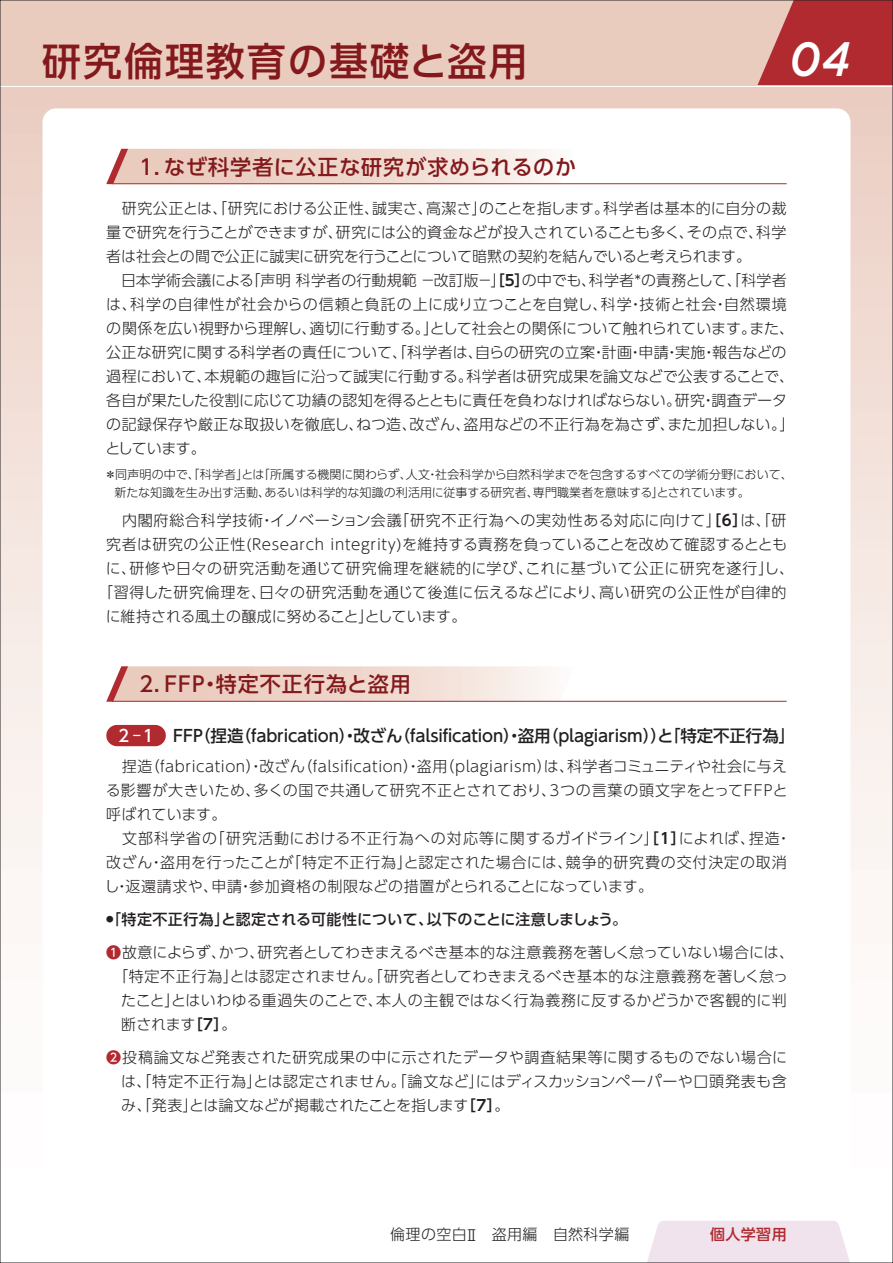
<style>
.page{position:relative;width:893px;height:1263px;background:#fff}
.page>*{position:absolute;margin:0;border:0;box-sizing:border-box;transform-origin:0 0}
.t1{font:italic 500 48px "Gotham";color:#fff;scale:.9 1}
.t2{font:500 39px "UD Shin Go Pro";letter-spacing:.05em;color:#83191c}
.t3{font:500 21px "UD Shin Go Pro";letter-spacing:.05em;color:#83191c}
.t4{font:500 16.5px "UD Shin Go Pro";letter-spacing:-.005em;color:#231f20}
.t5{font:500 16.5px "UD Shin Go Pro";color:#fff}
.t6{font:300 15px/24px "UD Shin Go Pro";letter-spacing:.02em;color:#231f20}
.t7{font:300 15px/24px "UD Shin Go Pro";letter-spacing:-.005em;color:#231f20}
.t8{font:300 15px "UD Shin Go Pro";letter-spacing:-.015em;color:#231f20}
.t9{font:300 15px/24px "UD Shin Go Pro";color:#231f20}
.t10{font:300 15px "UD Shin Go Pro";letter-spacing:.05em;color:#231f20}
.t11{font:300 15px "UD Shin Go Pro";letter-spacing:.04em;color:#231f20}
.t12{font:300 15px "UD Shin Go Pro";letter-spacing:.045em;color:#231f20}
.t13{font:500 15px "UD Shin Go Pro";letter-spacing:.005em;color:#231f20}
.t14{font:300 15px "UD Shin Go Pro";letter-spacing:.055em;color:#231f20}
.t15{font:500 15px "UD Shin Go Pro";letter-spacing:-.055em;color:#231f20}
.t16{font:700 15px "UD Shin Go Pro De";color:#231f20}
.t17{font:300 15px "UD Shin Go Pro";letter-spacing:-.06em;color:#231f20}
.t18{font:500 15px "UD Shin Go Pro";letter-spacing:.025em;color:#b02a2f}
.t19{font:300 12px "UD Shin Go Pro";color:#231f20}
.t20{font:300 12px "UD Shin Go Pro";letter-spacing:-.02em;color:#231f20}
.t21{font:500 7.5px "UD Shin Go Pro";color:#231f20}
.s1{font-family:"UD Shin Go Pro";font-weight:300}
.s2{font-family:"UD Shin Go Pro De";font-weight:700}
.s3{font-weight:500;color:#b02a2f}
</style>
<div class="page">
<img style="left:2px;top:87px;width:889px;height:829px">
<div style="left:0;top:0;width:893px;height:85px;background:#eaccbf"></div>
<div style="left:43px;top:108px;width:807px;height:1112px;background:#fff;border-radius:14px"></div>
<svg style="left:757px;top:2px;width:134px;height:83px;background:#b84043"></svg>
<svg style="left:106px;top:149px;width:440px;height:35px;background:#eed6cc"></svg>
<hr style="left:112px;top:183px;width:675px;height:1px;background:#b02a2f">
<svg style="left:106px;top:666px;width:469px;height:36px;background:#efd8cf"></svg>
<hr style="left:112px;top:701px;width:675px;height:1px;background:#b02a2f">
<div style="left:106px;top:725px;width:60px;height:21px;background:#b02a2f;border-radius:11px"></div>
<div style="left:647px;top:1221px;width:203px;height:40px;background:#f0e3ed"></div>
<h2 class="t2" style="left:42px;top:30px;width:487px">研究倫理教育の基礎と盗用</h2>
<h3 class="t3" style="left:164px;top:150px;width:413px">なぜ科学者に公正な研究が求められるのか</h3>
<h3 class="t3" style="left:136px;top:150px;width:41px">１．</h3>
<h1 class="t1" style="left:790px;top:28px;width:69px">04</h1>
<p class="t6" style="left:106px;top:196px;width:274px">　研究公正とは、「研究における公正性、</p>
<p class="t6" style="left:603px;top:196px;width:185px">科学者は基本的に自分の裁</p>
<p class="t6" style="left:426px;top:196px;width:62px">高潔さ」</p>
<p class="t6" style="left:372px;top:196px;width:62px">誠実さ、</p>
<p class="t17" style="left:479px;top:196px;width:132px">のことを指します。</p>
<p class="t7" style="left:106px;top:220px;width:238px">量で研究を行うことができますが、</p>
<p class="t8" style="left:106px;top:244px;width:646px">者は社会との間で公正に誠実に研究を行うことについて暗黙の契約を結んでいると考えられます。</p>
<p class="t6" style="left:589px;top:268px;width:199px">科学者*の責務として、「科学者</p>
<p class="t6" style="left:336px;top:220px;width:359px">研究には公的資金などが投入されていることも多く、</p>
<p class="t6" style="left:756px;top:220px;width:32px">科学</p>
<p class="t6" style="left:687px;top:220px;width:78px">その点で、</p>
<p class="t6" style="left:245px;top:268px;width:248px">「声明科学者の行動規範－改訂版－</p>
<p class="t9" style="left:121px;top:268px;width:135px">日本学術会議による</p>
<p class="t16" style="left:490px;top:268px;width:41px"><span class="s1">」</span>［5］</p>
<p class="t6" style="left:522px;top:268px;width:76px">の中でも、</p>
<p class="t12" style="left:130px;top:292px;width:479px">科学の自律性が社会からの信頼と負託の上に成り立つことを自覚し、</p>
<p class="t6" style="left:601px;top:292px;width:32px">科学</p>
<p class="t6" style="left:640px;top:292px;width:78px">技術と社会</p>
<p class="t6" style="left:724px;top:292px;width:64px">自然環境</p>
<p class="t6" style="left:106px;top:292px;width:32px">は、</p>
<p class="t6" style="left:628px;top:292px;width:16px">・</p>
<p class="t6" style="left:713px;top:292px;width:16px">・</p>
<p class="t6" style="left:106px;top:316px;width:212px">の関係を広い視野から理解し、</p>
<p class="t7" style="left:430px;top:316px;width:328px">として社会との関係について触れられています。</p>
<p class="t6" style="left:310px;top:316px;width:131px">適切に行動する。」</p>
<p class="t6" style="left:749px;top:316px;width:46px">また、</p>
<p class="t6" style="left:475px;top:340px;width:313px">自らの研究の立案計画申請実施報告などの</p>
<p class="t6" style="left:466px;top:340px;width:329px;text-indent:-360px">公正な研究に関する科学者の責任について、「科学者は、<br>科学者は研究成果を論文などで公表することで、</p>
<p class="t6" style="left:591px;top:340px;width:16px">・</p>
<p class="t6" style="left:628px;top:340px;width:16px">・</p>
<p class="t6" style="left:665px;top:340px;width:16px">・</p>
<p class="t6" style="left:701px;top:340px;width:16px">・</p>
<p class="t6" style="left:204px;top:364px;width:270px">本規範の趣旨に沿って誠実に行動する。</p>
<p class="t6" style="left:106px;top:364px;width:107px">過程において、</p>
<p class="t7" style="left:667px;top:388px;width:129px;text-indent:-561px">各自が果たした役割に応じて功績の認知を得るとともに責任を負わなければならない。<br>また加担しない 「。</p>
<p class="t6" style="left:675px;top:388px;width:114px">研究調査データ</p>
<p class="t6" style="left:701px;top:388px;width:16px">・</p>
<p class="t6" style="left:463px;top:412px;width:213px">盗用などの不正行為を為さず、</p>
<p class="t6" style="left:410px;top:412px;width:62px">改ざん、</p>
<p class="t6" style="left:105px;top:412px;width:259px">の記録保存や厳正な取扱いを徹底し、としています。</p>
<p class="t6" style="left:356px;top:412px;width:62px">ねつ造、</p>
<p class="t20" style="left:258px;top:465px;width:155px">「所属する機関に関わらず、</p>
<p class="t19" style="left:105px;top:465px;width:161px">＊同声明の中で、「科学者とは</p>
<p class="t19" style="left:406px;top:465px;width:388px">人文社会科学から自然科学までを包含するすべての学術分野において、</p>
<p class="t19" style="left:236px;top:465px;width:13px">」</p>
<p class="t19" style="left:427px;top:465px;width:13px">・</p>
<p class="t19" style="left:264px;top:483px;width:276px">あるいは科学的な知識の利活用に従事する研究者、</p>
<p class="t19" style="left:115px;top:483px;width:157px">新たな知識を生み出す活動、</p>
<p class="t19" style="left:652px;top:483px;width:13px">」</p>
<p class="t19" style="left:533px;top:483px;width:218px">専門職業者を意味するとされています。</p>
<p class="t10" style="left:394px;top:508px;width:394px">「研究不正行為への実効性ある対応に向けて」<span class="s2">［6</span> は<span class="s2">］</span>、「研</p>
<p class="t10" style="left:106px;top:508px;width:158px">　内閣府総合科学技術</p>
<p class="t6" style="left:106px;top:532px;width:682px">究者は研究の公正性(Research integrity)を維持する責務を負っていることを改めて確認するととも</p>
<p class="t11" style="left:526px;top:556px;width:270px">これに基づいて公正に研究を遂行し」、</p>
<p class="t7" style="left:270px;top:508px;width:133px">イノベーション会議</p>
<p class="t6" style="left:259px;top:508px;width:16px">・</p>
<p class="t11" style="left:129px;top:556px;width:405px">研修や日々の研究活動を通じて研究倫理を継続的に学び、</p>
<p class="t6" style="left:106px;top:556px;width:32px">に、</p>
<p class="t10" style="left:599px;top:580px;width:189px">高い研究の公正性が自律的</p>
<p class="t6" style="left:259px;top:580px;width:348px">日々の研究活動を通じて後進に伝えるなどにより、</p>
<p class="t9" style="left:106px;top:580px;width:362px;text-indent:-8px">「習得した研究倫理を、<br>に維持される風土の醸成に努めることとしています。</p>
<p class="t6" style="left:358px;top:604px;width:16px">」</p>
<h3 class="t3" style="left:216px;top:667px;width:196px">特定不正行為と盗用</h3>
<h3 class="t3" style="left:136px;top:667px;width:41px">２．</h3>
<h3 class="t3" style="left:164px;top:667px;width:42px">FFP</h3>
<h3 class="t3" style="left:200px;top:667px;width:22px">・</h3>
<p class="t5" style="left:116px;top:722px;width:43px">２１‒</p>
<p class="t4" style="left:354px;top:722px;width:50px">改ざん</p>
<p class="t4" style="left:657px;top:722px;width:139px">「と特定不正行為「</p>
<p class="t4" style="left:194px;top:722px;width:51px">（捏造</p>
<p class="t4" style="left:235px;top:722px;width:125px">（fabrication）・</p>
<p class="t4" style="left:394px;top:722px;width:130px">（falsification）・</p>
<p class="t4" style="left:542px;top:722px;width:126px">（plagiarism））</p>
<p class="t4" style="left:518px;top:722px;width:34px">盗用</p>
<p class="t4" style="left:173px;top:722px;width:31px">FFP</p>
<p class="t6" style="left:259px;top:754px;width:47px">改ざん</p>
<p class="t6" style="left:145px;top:754px;width:120px">（fabrication）・</p>
<p class="t6" style="left:297px;top:754px;width:125px">（falsification）・</p>
<p class="t6" style="left:440px;top:754px;width:136px">（plagiarism は）、</p>
<p class="t9" style="left:567px;top:754px;width:222px">科学者コミュニティや社会に与え</p>
<p class="t6" style="left:417px;top:754px;width:32px">盗用</p>
<p class="t6" style="left:106px;top:754px;width:48px">　捏造</p>
<p class="t6" style="left:106px;top:778px;width:156px">る影響が大きいため、呼ばれています。</p>
<p class="t6" style="left:254px;top:778px;width:535px">多くの国で共通して研究不正とされており 3、つの言葉の頭文字をとってFFPと</p>
<p class="t6" style="left:679px;top:826px;width:78px">によれば、</p>
<p class="t6" style="left:210px;top:826px;width:477px">「研究活動における不正行為への対応等に関するガイドライン」<span class="s2">［1］</span></p>
<p class="t6" style="left:122px;top:826px;width:97px">文部科学省の</p>
<p class="t6" style="left:749px;top:826px;width:33px">捏造</p>
<p class="t6" style="left:776px;top:826px;width:16px">・</p>
<p class="t8" style="left:160px;top:850px;width:135px">盗用を行ったことが</p>
<p class="t6" style="left:106px;top:850px;width:48px">改ざん</p>
<p class="t6" style="left:286px;top:850px;width:127px">「特定不正行為」</p>
<p class="t14" style="left:566px;top:850px;width:222px">競争的研究費の交付決定の取消</p>
<p class="t6" style="left:404px;top:850px;width:170px">と認定された場合には、</p>
<p class="t6" style="left:149px;top:850px;width:16px">・</p>
<p class="t6" style="left:249px;top:874px;width:405px">参加資格の制限などの措置がとられることになっています。</p>
<p class="t6" style="left:105px;top:874px;width:115px">し返還請求や、</p>
<p class="t6" style="left:211px;top:874px;width:32px">申請</p>
<p class="t6" style="left:115px;top:874px;width:16px">・</p>
<p class="t6" style="left:238px;top:874px;width:16px">・</p>
<p class="t13" style="left:106px;top:907px;width:125px">「特定不正行為」</p>
<p class="t21" style="left:106px;top:913px;width:9px">●</p>
<p class="t15" style="left:427px;top:907px;width:202px">以下のことに注意しましょう。</p>
<p class="t13" style="left:221px;top:907px;width:213px">と認定される可能性について、</p>
<p class="t6" style="left:106px;top:940px;width:121px"><span class="s3">❶</span>故意によらず、</p>
<p class="t6" style="left:257px;top:940px;width:538px">研究者としてわきまえるべき基本的な注意義務を著しく怠っていない場合には、</p>
<p class="t6" style="left:219px;top:940px;width:47px">かつ、</p>
<p class="t6" style="left:113px;top:964px;width:127px">「特定不正行為」</p>
<p class="t6" style="left:230px;top:964px;width:560px">とは認定されません。「研究者としてわきまえるべき基本的な注意義務を著しく怠っ</p>
<p class="t6" style="left:376px;top:988px;width:412px">本人の主観ではなく行為義務に反するかどうかで客観的に判</p>
<p class="t6" style="left:164px;top:988px;width:16px">」</p>
<p class="t6" style="left:121px;top:988px;width:263px">たこととはいわゆる重過失のことで、</p>
<p class="t16" style="left:188px;top:1012px;width:50px">] 7 <span class="s1">。</span>[</p>
<p class="t6" style="left:121px;top:1012px;width:76px">断されます</p>
<p class="t6" style="left:106px;top:1045px;width:682px;text-align:right"><span class="s3">❷</span>投稿論文など発表された研究成果の中に示されたデータや調査結果等に関するものでない場合ににはディスカッションペーパーや口頭発表も含</p>
<p class="t6" style="left:253px;top:1069px;width:232px">とは認定されません。「論文など」</p>
<p class="t6" style="left:121px;top:1069px;width:142px">は、「特定不正行為」</p>
<p class="t8" style="left:189px;top:1093px;width:281px">とは論文などが掲載されたことを指します</p>
<p class="t6" style="left:121px;top:1093px;width:78px">み、「発表」</p>
<p class="t16" style="left:461px;top:1093px;width:50px">] 7 <span class="s1">。</span>[</p>
<p class="t6" style="left:476px;top:1222px;width:154px">　盗用編　自然科学編</p>
<p class="t6" style="left:390px;top:1222px;width:90px">倫理の空白Ⅱ</p>
<p class="t18" style="left:710px;top:1222px;width:78px">個人学習用</p>
</div>
